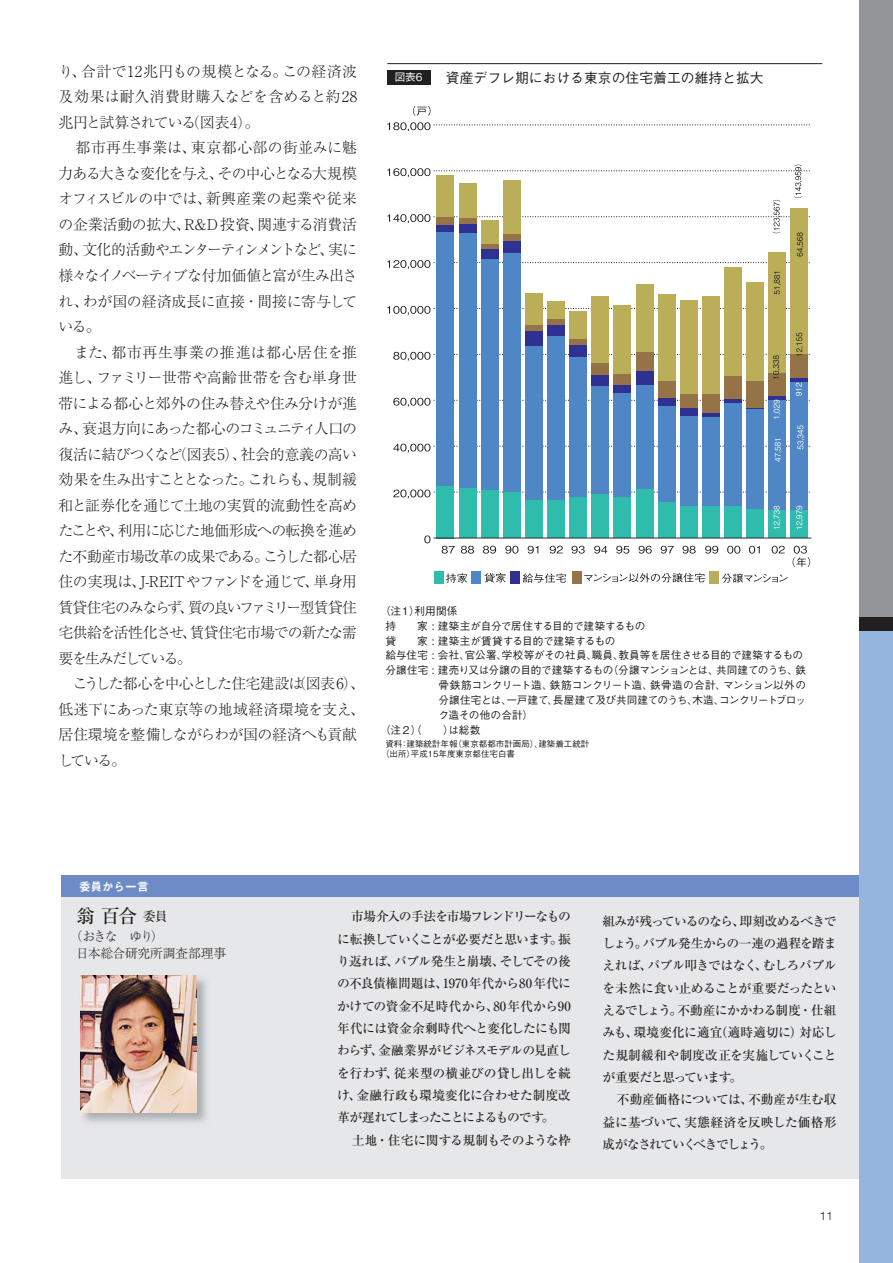
<style>
.page{position:relative;width:893px;height:1263px;background:#fff}
.page>*{position:absolute;margin:0;border:0;box-sizing:border-box;transform-origin:0 0}
.t1{font:19.2px "Ryumin Pro Medium 90 pv RKSJ H";color:#231f20}
.t2{font:14.85px/25.5px "Ryumin Pro Light 90 pv RKSJ H";letter-spacing:-.04em;color:#231f20}
.t3{font:13.8px "Gothic BBB Pro Medium 90 pv RKSJ H";color:#231f20}
.t4{font:12.75px/22.4px "Ryumin Pro Medium 90 pv RKSJ H";letter-spacing:-.04em;color:#231f20}
.t5{font:12.75px/17px "Ryumin Pro Light 90 pv RKSJ H";letter-spacing:-.025em;color:#231f20}
.t6{font:11.7px "Midashi Go Pro MB31 90 pv RKSJ H";letter-spacing:-.02em;color:#fff}
.t7{font:300 11.7px "Helvetica Neue";color:#231f20}
.t8{font:10.65px "Gothic BBB Pro Medium 90 pv RKSJ H";letter-spacing:-.02em;color:#231f20}
.t9{font:10.65px "Gothic BBB Pro Medium 90 pv RKSJ H";letter-spacing:-.04em;color:#231f20}
.t10{font:10.65px "Gothic BBB Pro Medium 90 pv RKSJ H";color:#231f20}
.t11{font:10.65px "Gothic BBB Pro Medium 90 pv RKSJ H";color:#fff}
.t12{font:8.55px/10.6px "Gothic BBB Pr 5 Medium 90 pv RKSJ H";color:#231f20}
.s1{font-size:12.75px}
</style>
<div class="page">
<div style="left:61px;top:876px;width:832px;height:303px;background:#e6e7e8"></div>
<div style="left:61px;top:875px;width:832px;height:22px;background:#6c8bc7"></div>
<div style="left:859px;top:625px;width:34px;height:638px;background:#95b5df"></div>
<div style="left:859px;top:0;width:34px;height:629px;background:#939598"></div>
<div style="left:859px;top:617px;width:34px;height:13px;background:#231f20"></div>
<svg style="left:387px;top:122px;width:423px;height:9px"></svg>
<svg style="left:387px;top:306px;width:423px;height:9px"></svg>
<svg style="left:393px;top:490px;width:417px;height:8px"></svg>
<svg style="left:424px;top:535px;width:6px;height:8px"></svg>
<svg style="left:413px;top:106px;width:17px;height:10px"></svg>
<div style="left:437px;top:486px;width:17px;height:52px;background:#30bcad"></div>
<div style="left:459px;top:488px;width:17px;height:50px;background:#30bcad"></div>
<div style="left:459px;top:232px;width:17px;height:256px;background:#4f87c6"></div>
<div style="left:481px;top:489px;width:17px;height:49px;background:#30bcad"></div>
<div style="left:481px;top:258px;width:17px;height:231px;background:#4f87c6"></div>
<div style="left:503px;top:491px;width:18px;height:47px;background:#30bcad"></div>
<div style="left:503px;top:253px;width:18px;height:238px;background:#4f87c6"></div>
<div style="left:525px;top:500px;width:18px;height:38px;background:#30bcad"></div>
<div style="left:525px;top:345px;width:18px;height:155px;background:#4f87c6"></div>
<div style="left:525px;top:331px;width:18px;height:14px;background:#2e3092"></div>
<div style="left:525px;top:325px;width:18px;height:6px;background:#967347"></div>
<div style="left:525px;top:293px;width:18px;height:32px;background:#bbae58"></div>
<div style="left:547px;top:500px;width:18px;height:38px;background:#30bcad"></div>
<div style="left:547px;top:336px;width:18px;height:164px;background:#4f87c6"></div>
<div style="left:547px;top:325px;width:18px;height:11px;background:#2e3092"></div>
<div style="left:547px;top:319px;width:18px;height:6px;background:#967347"></div>
<div style="left:547px;top:302px;width:18px;height:17px;background:#bbae58"></div>
<div style="left:569px;top:497px;width:18px;height:41px;background:#30bcad"></div>
<div style="left:569px;top:357px;width:18px;height:140px;background:#4f87c6"></div>
<div style="left:569px;top:311px;width:18px;height:28px;background:#bbae58"></div>
<div style="left:592px;top:494px;width:17px;height:44px;background:#30bcad"></div>
<div style="left:592px;top:386px;width:17px;height:108px;background:#4f87c6"></div>
<div style="left:592px;top:297px;width:17px;height:66px;background:#bbae58"></div>
<div style="left:614px;top:497px;width:17px;height:41px;background:#30bcad"></div>
<div style="left:614px;top:393px;width:17px;height:104px;background:#4f87c6"></div>
<div style="left:614px;top:305px;width:17px;height:69px;background:#bbae58"></div>
<div style="left:636px;top:488px;width:17px;height:50px;background:#30bcad"></div>
<div style="left:636px;top:385px;width:17px;height:103px;background:#4f87c6"></div>
<div style="left:636px;top:284px;width:17px;height:68px;background:#bbae58"></div>
<div style="left:658px;top:502px;width:17px;height:36px;background:#30bcad"></div>
<div style="left:658px;top:406px;width:17px;height:96px;background:#4f87c6"></div>
<div style="left:658px;top:294px;width:17px;height:86px;background:#bbae58"></div>
<div style="left:680px;top:506px;width:17px;height:32px;background:#30bcad"></div>
<div style="left:680px;top:415px;width:17px;height:91px;background:#4f87c6"></div>
<div style="left:680px;top:300px;width:17px;height:94px;background:#bbae58"></div>
<div style="left:702px;top:506px;width:18px;height:32px;background:#30bcad"></div>
<div style="left:702px;top:417px;width:18px;height:89px;background:#4f87c6"></div>
<div style="left:702px;top:297px;width:18px;height:97px;background:#bbae58"></div>
<div style="left:724px;top:506px;width:18px;height:32px;background:#30bcad"></div>
<div style="left:724px;top:402px;width:18px;height:104px;background:#4f87c6"></div>
<div style="left:724px;top:268px;width:18px;height:108px;background:#bbae58"></div>
<div style="left:769px;top:510px;width:17px;height:28px;background:#30bcad"></div>
<div style="left:769px;top:399px;width:17px;height:111px;background:#4f87c6"></div>
<div style="left:769px;top:252px;width:17px;height:121px;background:#bbae58"></div>
<div style="left:791px;top:510px;width:17px;height:28px;background:#30bcad"></div>
<div style="left:791px;top:381px;width:17px;height:129px;background:#4f87c6"></div>
<div style="left:791px;top:208px;width:17px;height:146px;background:#bbae58"></div>
<div style="left:746px;top:508px;width:18px;height:30px;background:#30bcad"></div>
<div style="left:746px;top:409px;width:18px;height:99px;background:#4f87c6"></div>
<div style="left:746px;top:282px;width:18px;height:98px;background:#bbae58"></div>
<div style="left:437px;top:232px;width:17px;height:254px;background:#4f87c6"></div>
<svg style="left:442px;top:546px;width:13px;height:8px"></svg>
<svg style="left:461px;top:546px;width:13px;height:8px"></svg>
<svg style="left:483px;top:546px;width:13px;height:8px"></svg>
<svg style="left:505px;top:546px;width:13px;height:8px"></svg>
<svg style="left:528px;top:546px;width:10px;height:8px"></svg>
<svg style="left:550px;top:546px;width:13px;height:8px"></svg>
<svg style="left:571px;top:546px;width:14px;height:8px"></svg>
<svg style="left:594px;top:546px;width:13px;height:8px"></svg>
<svg style="left:616px;top:546px;width:13px;height:8px"></svg>
<svg style="left:639px;top:546px;width:13px;height:8px"></svg>
<svg style="left:661px;top:546px;width:13px;height:8px"></svg>
<svg style="left:682px;top:546px;width:14px;height:8px"></svg>
<svg style="left:705px;top:546px;width:13px;height:8px"></svg>
<svg style="left:727px;top:546px;width:13px;height:8px"></svg>
<svg style="left:749px;top:546px;width:11px;height:8px"></svg>
<svg style="left:772px;top:546px;width:13px;height:8px"></svg>
<svg style="left:793px;top:546px;width:17px;height:21px"></svg>
<svg style="left:774px;top:506px;width:6px;height:23px"></svg>
<svg style="left:796px;top:506px;width:7px;height:23px"></svg>
<svg style="left:393px;top:425px;width:417px;height:37px"></svg>
<svg style="left:393px;top:333px;width:417px;height:86px"></svg>
<svg style="left:387px;top:165px;width:423px;height:129px"></svg>
<svg style="left:446px;top:573px;width:21px;height:10px"></svg>
<div style="left:434px;top:572px;width:9px;height:12px;background:#30bcad"></div>
<svg style="left:484px;top:573px;width:22px;height:9px"></svg>
<div style="left:471px;top:571px;width:10px;height:13px;background:#4f87c6"></div>
<div style="left:510px;top:572px;width:10px;height:12px;background:#2e3092"></div>
<svg style="left:523px;top:573px;width:43px;height:10px"></svg>
<svg style="left:722px;top:573px;width:65px;height:10px"></svg>
<div style="left:709px;top:572px;width:10px;height:12px;background:#bbae58"></div>
<svg style="left:584px;top:573px;width:121px;height:9px"></svg>
<div style="left:572px;top:571px;width:9px;height:13px;background:#967347"></div>
<hr style="left:434px;top:538px;width:377px;height:1px;background:#231f20">
<img style="left:80px;top:975px;width:127px;height:148px">
<img style="left:81px;top:975px;width:115px;height:137px">
<hr style="left:387px;top:63px;width:435px;height:1px;background:#231f20">
<div style="left:387px;top:70px;width:43px;height:14px;background:#231f20"></div>
<p class="t2" style="left:58px;top:61px;width:308px">り、合計で12兆円もの規模となる。この経済波及効果は耐久消費財購入などを含めると約28兆円と試算されている（図表4）。<br>　都市再生事業は、東京都心部の街並みに魅力ある大きな変化を与え、その中心となる大規模オフィスビルの中では、新興産業の起業や従来の企業活動の拡大、R&amp;D 投資、関連する消費活動、文化的活動やエンターティンメントなど、実に様々なイノベーティブな付加価値と富が生み出され、わが国の経済成長に直接・間接に寄与している。<br>　また、都市再生事業の推進は都心居住を推進し、ファミリー世帯や高齢世帯を含む単身世帯による都心と郊外の住み替えや住み分けが進み、衰退方向にあった都心のコミュニティ人口の復活に結びつくなど（図表5）、社会的意義の高い効果を生み出すこととなった。これらも、規制緩和と証券化を通じて土地の実質的流動性を高めたことや、利用に応じた地価形成への転換を進めた不動産市場改革の成果である。こうした都心居住の実現は、J-REITやファンドを通じて、単身用賃貸住宅のみならず、質の良いファミリー型賃貸住宅供給を活性化させ、賃貸住宅市場での新たな需要を生みだしている。<br>　こうした都心を中心とした住宅建設は（図表6）、低迷下にあった東京等の地域経済環境を支え、居住環境を整備しながらわが国の経済へも貢献している。</p>
<p class="t3" style="left:432px;top:73px;width:333px">　資産デフレ期における東京の住宅着工の維持と拡大</p>
<p class="t11" style="left:395px;top:73px;width:29px">図表6</p>
<p class="t8" style="left:380px;top:607px;width:79px">（注１）利用関係</p>
<p class="t8" style="left:385px;top:622px;width:262px">持　　家 : 建築主が自分で居住する目的で建築するもの</p>
<p class="t8" style="left:385px;top:636px;width:232px">貸　　家 : 建築主が賃貸する目的で建築するもの</p>
<p class="t8" style="left:385px;top:651px;width:419px">給与住宅 : 会社、官公署、学校等がその社員、職員、教員等を居住させる目的で建築するもの</p>
<p class="t8" style="left:385px;top:666px;width:422px">分譲住宅 : 建売り又は分譲の目的で建築するもの（分譲マンションとは、共同建てのうち、鉄</p>
<p class="t8" style="left:438px;top:681px;width:369px">骨鉄筋コンクリート造、鉄筋コンクリート造、鉄骨造の合計、マンション以外の</p>
<p class="t9" style="left:438px;top:696px;width:369px">分譲住宅とは、一戸建て、長屋建て及び共同建てのうち、木造、コンクリートブロッ</p>
<p class="t10" style="left:438px;top:711px;width:96px">ク造その他の合計）</p>
<p class="t8" style="left:380px;top:726px;width:102px">（注２）（　　）は総数</p>
<p class="t12" style="left:381px;top:739px;width:210px;text-indent:4px">資料：建築統計年報（東京都都市計画局）、建築着工統計（出所）平成15年度東京都住宅白書</p>
<p class="t6" style="left:79px;top:882px;width:71px">委員から一言</p>
<p class="t1" style="left:76px;top:909px;width:93px">翁 百合 <span class="s1">委員</span></p>
<p class="t5" style="left:76px;top:930px;width:151px;text-indent:-6px">（おきな　ゆり）<br>日本総合研究所調査部理事</p>
<p class="t4" style="left:337px;top:907px;width:235px">　市場介入の手法を市場フレンドリーなものに転換していくことが必要だと思います。振り返れば、バブル発生と崩壊、そしてその後の不良債権問題は、1970年代から80年代にかけての資金不足時代から、80年代から90年代には資金余剰時代へと変化したにも関わらず、金融業界がビジネスモデルの見直しを行わず、従来型の横並びの貸し出しを続け、金融行政も環境変化に合わせた制度改革が遅れてしまったことによるものです。<br>　土地・住宅に関する規制もそのような枠</p>
<p class="t4" style="left:602px;top:911px;width:235px">組みが残っているのなら、即刻改めるべきでしょう。バブル発生からの一連の過程を踏まえれば、バブル叩きではなく、むしろバブルを未然に食い止めることが重要だったといえるでしょう。不動産にかかわる制度・仕組みも、環境変化に適宜（適時適切に）対応した規制緩和や制度改正を実施していくことが重要だと思っています。<br>　不動産価格については、不動産が生む収益に基づいて、実態経済を反映した価格形成がなされていくべきでしょう。</p>
<p class="t7" style="left:820px;top:1212px;width:15px">11</p>
</div>
